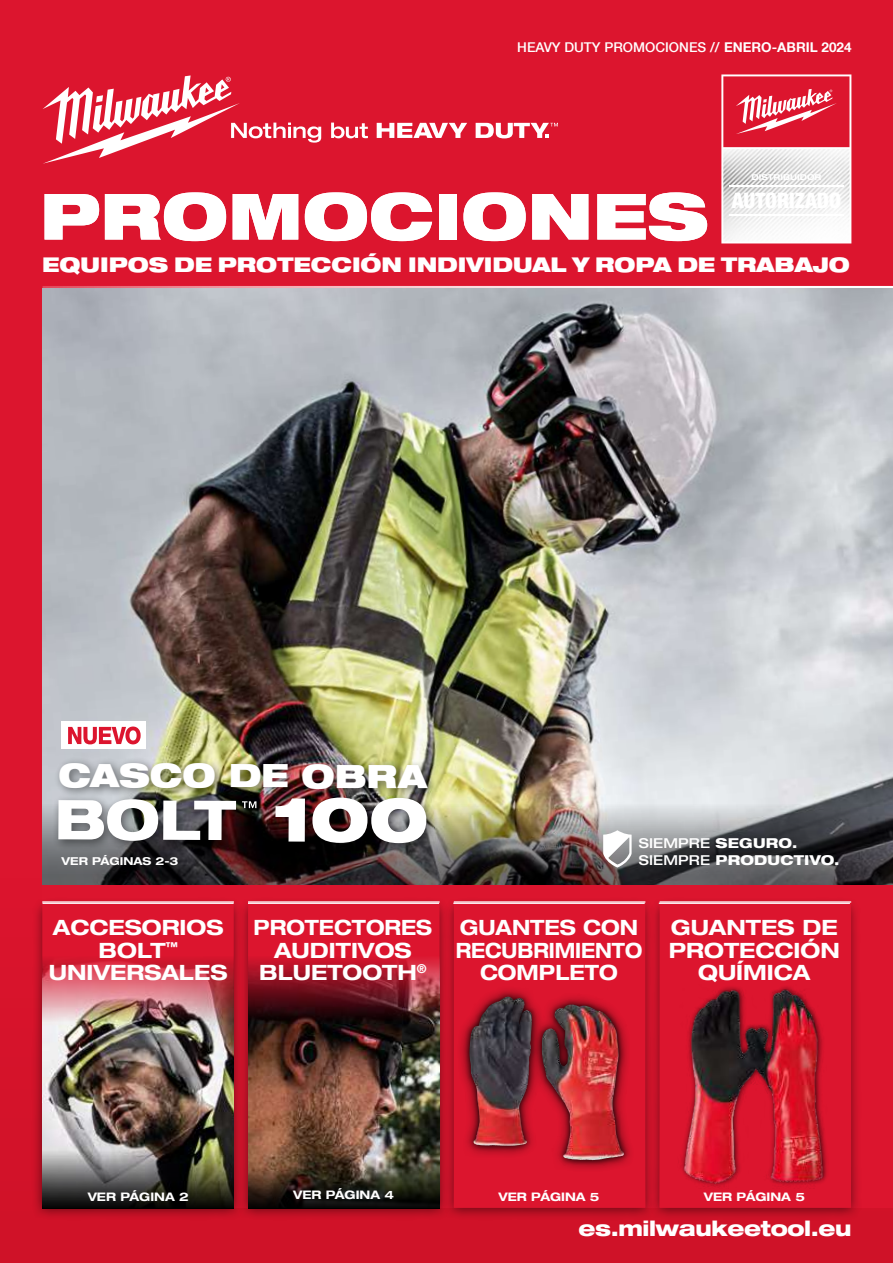
<style>
.page{position:relative;width:893px;height:1263px;background:#dc152e}
.page>*{position:absolute;margin:0;border:0;box-sizing:border-box;transform-origin:0 0}
.t1{font:900 expanded 63.75px "Helvetica Neue LT Com";color:#fff}
.t2{font:900 expanded 62.1px "Helvetica Neue LTW1 G";color:#fff}
.t3{font:900 expanded 32.1px "Helvetica Neue LTW1 G";letter-spacing:-.01em;color:#fff}
.t4{font:900 condensed 21.3px "Helvetica Neue LT Com";color:#fff}
.t5{font:700 expanded 21px/22.5px "Helvetica Neue LTW1 G";color:#fff;text-align:center}
.t6{font:700 expanded 21px/22.5px "Helvetica Neue LTW1 G";color:#fff;text-align:center;scale:.94 1}
.t7{font:700 expanded 21px/22.5px "Helvetica Neue LTW1 G";color:#fff;text-align:center;scale:.93 1}
.t8{font:800 expanded 21px "Helvetica Neue LT Com";letter-spacing:-.02em;color:#fff}
.t9{font:900 expanded 20.25px "Helvetica Neue LT Com";color:#fff}
.t10{font:800 expanded 13.65px/16.4px "Helvetica Neue LT Com";letter-spacing:.01em;color:#fff}
.t11{font:500 13.5px "Helvetica Neue LT Com";color:#fff}
.t12{font:700 expanded 11.7px "Helvetica Neue LT Com";color:#fff}
.t13{font:700 expanded 10.8px "Helvetica Neue LTW1 G";color:#fff}
.t14{font:700 expanded 7.95px "Helvetica Neue LT Com";color:#fff}
.s1{font-weight:700}
.s2{font-weight:500}
</style>
<div class="page">
<div style="left:0;top:765px;width:893px;height:498px;background:#d01228"></div>
<svg style="left:331px;top:123px;width:37px;height:15px"></svg>
<svg style="left:377px;top:123px;width:90px;height:15px"></svg>
<svg style="left:476px;top:123px;width:82px;height:15px"></svg>
<svg style="left:43px;top:75px;width:278px;height:89px"></svg>
<div style="left:43px;top:269px;width:850px;height:939px;background:#dc152e"></div>
<svg style="left:721px;top:74px;width:130px;height:169px"></svg>
<hr style="left:729px;top:185px;width:114px;height:2px;background:#fff">
<hr style="left:729px;top:215px;width:114px;height:1px;background:#fff">
<hr style="left:43px;top:286px;width:850px;height:3px;background:#fff">
<div style="left:31px;top:896px;width:214px;height:325px;background:#000;opacity:.5"></div>
<div style="left:42px;top:902px;width:192px;height:306px;background:#dc152e"></div>
<hr style="left:42px;top:901px;width:192px;height:2px;background:#fff">
<img style="left:42px;top:957px;width:192px;height:251px">
<div style="left:237px;top:896px;width:214px;height:325px;background:#000;opacity:.5"></div>
<div style="left:248px;top:902px;width:191px;height:306px;background:#dc152e"></div>
<hr style="left:248px;top:901px;width:192px;height:2px;background:#fff">
<img style="left:248px;top:957px;width:192px;height:210px">
<div style="left:443px;top:896px;width:213px;height:325px;background:#000;opacity:.5"></div>
<div style="left:454px;top:902px;width:191px;height:306px;background:#dc152e"></div>
<hr style="left:454px;top:901px;width:191px;height:2px;background:#fff">
<div style="left:648px;top:896px;width:214px;height:325px;background:#000;opacity:.5"></div>
<div style="left:660px;top:902px;width:191px;height:306px;background:#dc152e"></div>
<hr style="left:660px;top:901px;width:191px;height:2px;background:#fff">
<img style="left:42px;top:289px;width:851px;height:595px">
<img style="left:43px;top:796px;width:850px;height:88px">
<svg style="left:43px;top:1150px;width:191px;height:59px;background:#4b4b44"></svg>
<svg style="left:248px;top:1167px;width:192px;height:42px;background:#2a241a"></svg>
<svg style="left:603px;top:830px;width:29px;height:37px"></svg>
<hr style="left:43px;top:903px;width:191px;height:1px;background:#fff">
<hr style="left:248px;top:903px;width:191px;height:1px;background:#fff">
<hr style="left:659px;top:903px;width:191px;height:1px;background:#fff">
<hr style="left:453px;top:903px;width:192px;height:1px;background:#fff">
<div style="left:52px;top:757px;width:387px;height:97px;background:#000;opacity:.5"></div>
<svg style="left:58px;top:799px;width:198px;height:42px;background:#a5a2a3"></svg>
<div style="left:62px;top:722px;width:84px;height:27px;background:#fff"></div>
<svg style="left:68px;top:726px;width:73px;height:18px"></svg>
<div style="left:463px;top:991px;width:167px;height:174px;background:#000;opacity:.75"></div>
<img style="left:469px;top:998px;width:56px;height:148px">
<img style="left:680px;top:986px;width:147px;height:202px">
<p class="t11" style="left:517px;top:39px;width:336px">HEAVY DUTY PROMOCIONES // <span class="s1">ENERO-ABRIL 2024</span></p>
<h1 class="t1" style="left:40px;top:175px;width:670px">PROMOCIONES</h1>
<p class="t14" style="left:751px;top:172px;width:71px">DISTRIBUIDOR</p>
<p class="t4" style="left:732px;top:188px;width:110px">AUTORIZADO</p>
<p class="t9" style="left:42px;top:251px;width:809px">EQUIPOS DE PROTECCIÓN INDIVIDUAL Y ROPA DE TRABAJO</p>
<h3 class="t3" style="left:59px;top:755px;width:370px">CASCO DE OBRA</h3>
<p class="t13" style="left:62px;top:854px;width:118px">VER PÁGINAS 2-3</p>
<h2 class="t2" style="left:271px;top:779px;width:159px">100</h2>
<p class="t10" style="left:639px;top:835px;width:202px"><span class="s2">SIEMPRE</span> SEGURO.<br><span class="s2">SIEMPRE</span> PRODUCTIVO.</p>
<p class="t5" style="left:49px;top:916px;width:180px">ACCESORIOS<br>BOLT<sup>™<br></sup>UNIVERSALES</p>
<p class="t7" style="left:254px;top:916px;width:194px">PROTECTORES<br>AUDITIVOS<br>BLUETOOTH<sup>®</sup></p>
<p class="t6" style="left:456px;top:916px;width:200px">GUANTES CON<br>RECUBRIMIENTO<br>COMPLETO</p>
<p class="t5" style="left:669px;top:916px;width:173px">GUANTES DE<br>PROTECCIÓN<br>QUÍMICA</p>
<p class="t12" style="left:88px;top:1189px;width:103px">VER PÁGINA 2</p>
<p class="t12" style="left:293px;top:1187px;width:103px">VER PÁGINA 4</p>
<p class="t12" style="left:498px;top:1189px;width:103px">VER PÁGINA 5</p>
<p class="t12" style="left:704px;top:1189px;width:103px">VER PÁGINA 5</p>
<p class="t8" style="left:578px;top:1215px;width:275px">es.milwaukeetool.eu</p>
</div>
